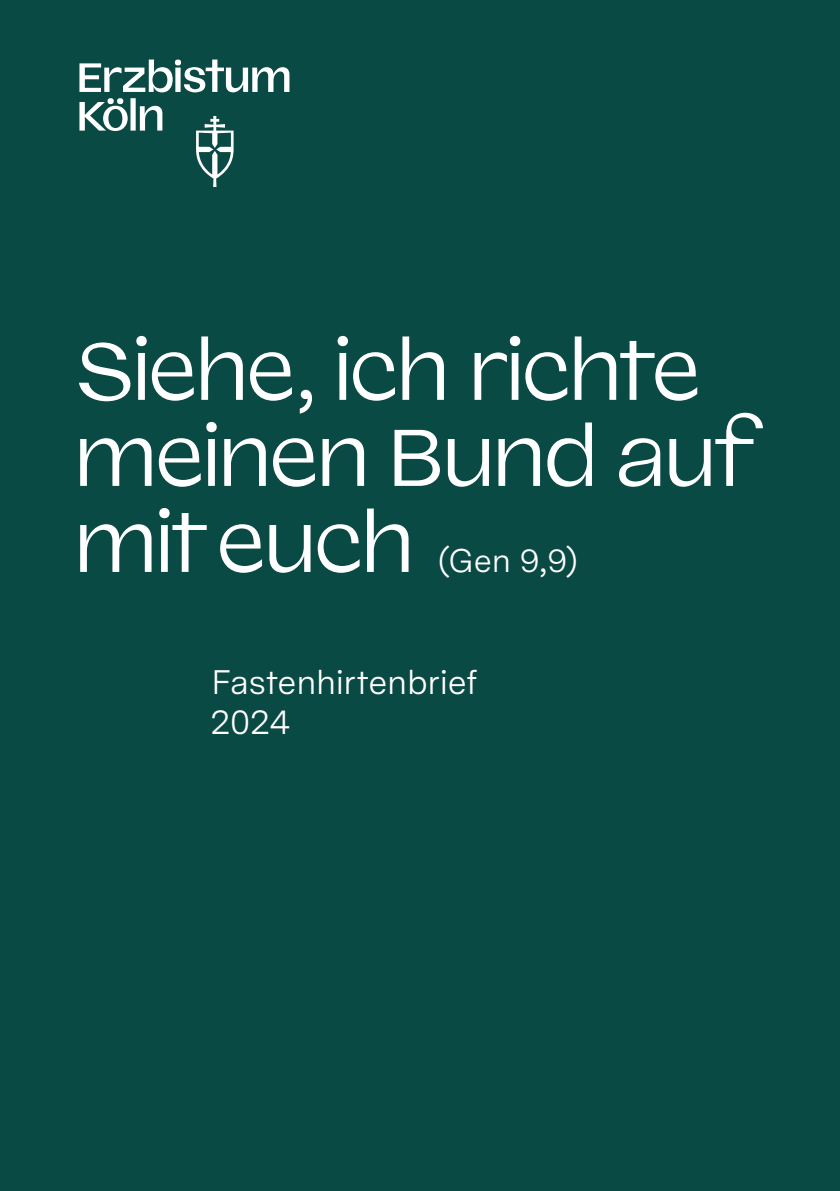
<style>
.page{position:relative;width:840px;height:1191px;background:#fff}
.page>*{position:absolute;margin:0;border:0;box-sizing:border-box;transform-origin:0 0}
.t1{font:80px/86px "Valizas";letter-spacing:-.005em;color:#fff}
.t2{font:34px/40px "Messina Sans";letter-spacing:-.01em;color:#fff}
.t3{font:32.6px "Messina Sans";color:#fff}
</style>
<div class="page">
<div style="left:0;top:0;width:839px;height:1191px;background:#0a4a44"></div>
<svg style="left:79px;top:60px;width:210px;height:127px"></svg>
<p class="t1" style="left:75px;top:323px;width:682px">Siehe, ich richte meinen Bund auf mit euch</p>
<p class="t3" style="left:437px;top:538px;width:142px">(Gen 9,9)</p>
<p class="t2" style="left:210px;top:661px;width:268px">Fastenhirtenbrief<br>2024</p>
</div>
